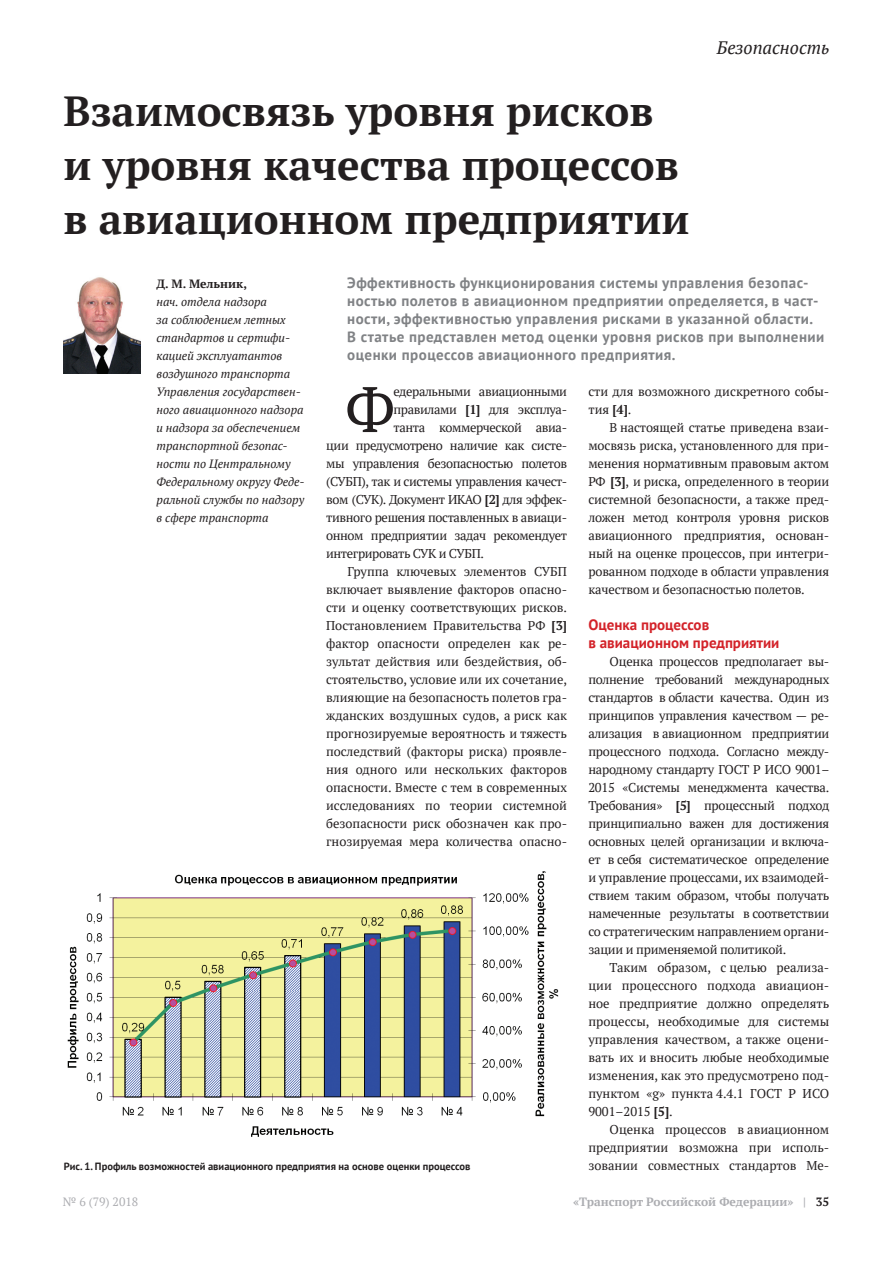
<style>
.page{position:relative;width:893px;height:1263px;background:#fff}
.page>*{position:absolute;margin:0;border:0;box-sizing:border-box;transform-origin:0 0}
.t1{font:64.2px "PT Serif";color:#231f20}
.t2{font:700 42px/54px "PT Serif";color:#231f20}
.t3{font:italic 18px "PT Serif";color:#231f20}
.t4{font:700 15px/18px "PT Sans";letter-spacing:.03em;color:#808285}
.t5{font:700 15px/18px "PT Sans";color:#d32229}
.t6{font:12.75px/18px "PT Serif";color:#231f20;text-align:justify}
.t7{font:12.75px "PT Serif";letter-spacing:-.03em;color:#231f20}
.t8{font:italic 12px/18px "PT Serif";color:#231f20}
.t9{font:700 12px "PT Serif";color:#acadb1}
.t10{font:700 12px "PT Serif";color:#231f20}
.t11{font:12px "PT Serif";color:#acadb1}
.t12{font:700 10.5px "PT Sans";color:#231f20}
.s1{font-weight:700}
.s2{color:#231f20}
</style>
<div class="page">
<img style="left:64px;top:277px;width:76px;height:96px">
<img style="left:67px;top:871px;width:492px;height:266px">
<h2 class="t2" style="left:63px;top:84px;width:628px">Взаимосвязь уровня рисков и уровня качества процессов в авиационном предприятии</h2>
<h3 class="t3" style="left:717px;top:36px;width:114px">Безопасность</h3>
<p class="t10" style="left:156px;top:276px;width:92px">Д. М. Мельник,</p>
<p class="t8" style="left:156px;top:293px;width:150px">нач. отдела надзора<br>за соблюдением летных стандартов и сертифи&shy;кацией эксплуатантов воздушного транспорта<br>Управления государствен&shy;ного авиационного надзора и надзора за обеспечением транспортной безопас&shy;ности по Центральному<br>Федеральному округу Феде&shy;ральной службы по надзору в сфере транспорта</p>
<p class="t4" style="left:347px;top:273px;width:479px">Эффективность функционирования системы управления безопас&shy;ностью полетов в авиационном предприятии определяется, в част&shy;ности, эффективностью управления рисками в указанной области.<br>В статье представлен метод оценки уровня рисков при выполнении оценки процессов авиационного предприятия.</p>
<h1 class="t1" style="left:345px;top:368px;width:52px">Ф</h1>
<p class="t7" style="left:393px;top:383px;width:175px">едеральными авиационными</p>
<p class="t7" style="left:393px;top:401px;width:175px">правилами <span class="s1">[1]</span> для эксплуа-</p>
<p class="t7" style="left:393px;top:419px;width:175px">танта коммерческой авиа-</p>
<p class="t7" style="left:326px;top:437px;width:242px">ции предусмотрено наличие как систе-</p>
<p class="t7" style="left:326px;top:455px;width:242px">мы управления безопасностью полетов</p>
<p class="t7" style="left:326px;top:473px;width:242px">(СУБП), так и системы управления качест-</p>
<p class="t7" style="left:326px;top:491px;width:242px">вом (СУК). Документ ИКАО <span class="s1">[2]</span> для эффек-</p>
<p class="t7" style="left:326px;top:509px;width:242px">тивного решения поставленных в авиаци-</p>
<p class="t7" style="left:326px;top:527px;width:242px">онном предприятии задач рекомендует</p>
<p class="t7" style="left:326px;top:545px;width:159px">интегрировать СУК и СУБП.</p>
<p class="t6" style="left:347px;top:562px;width:221px">Группа ключевых элементов СУБП</p>
<p class="t6" style="left:326px;top:580px;width:242px">включает выявление факторов опасно-</p>
<p class="t6" style="left:326px;top:598px;width:242px">сти и оценку соответствующих рисков.</p>
<p class="t6" style="left:326px;top:616px;width:242px">Постановлением Правительства РФ <span class="s1">[3]</span></p>
<p class="t6" style="left:326px;top:634px;width:242px">фактор опасности определен как ре-</p>
<p class="t6" style="left:326px;top:652px;width:242px">зультат действия или бездействия, об-</p>
<p class="t6" style="left:326px;top:670px;width:242px">стоятельство, условие или их сочетание,</p>
<p class="t6" style="left:326px;top:688px;width:242px">влияющие на безопасность полетов гра-</p>
<p class="t6" style="left:326px;top:706px;width:242px">жданских воздушных судов, а риск как</p>
<p class="t6" style="left:326px;top:724px;width:242px">прогнозируемые вероятность и тяжесть</p>
<p class="t6" style="left:326px;top:742px;width:242px">последствий (факторы риска) проявле-</p>
<p class="t6" style="left:326px;top:760px;width:242px">ния одного или нескольких факторов</p>
<p class="t6" style="left:326px;top:778px;width:242px">опасности. Вместе с тем в современных</p>
<p class="t6" style="left:326px;top:796px;width:242px">исследованиях по теории системной</p>
<p class="t6" style="left:326px;top:814px;width:242px">безопасности риск обозначен как про-</p>
<p class="t6" style="left:326px;top:832px;width:242px">гнозируемая мера количества опасно-</p>
<p class="t6" style="left:588px;top:382px;width:242px">сти для возможного дискретного собы&shy;тия <span class="s1">[4]</span>.</p>
<p class="t6" style="left:588px;top:418px;width:242px;text-indent:21px">В настоящей статье приведена взаи&shy;мосвязь риска, установленного для при&shy;менения нормативным правовым актом РФ <span class="s1">[3]</span>, и риска, определенного в теории системной безопасности, а также пред&shy;ложен метод контроля уровня рисков авиационного предприятия, основан&shy;ный на оценке процессов, при интегри&shy;рованном подходе в области управления качеством и безопасностью полетов.</p>
<p class="t5" style="left:588px;top:615px;width:193px">Оценка процессов<br>в авиационном предприятии</p>
<p class="t6" style="left:588px;top:652px;width:242px;text-indent:21px">Оценка процессов предполагает вы&shy;полнение требований международных стандартов в области качества. Один из принципов управления качеством — ре&shy;ализация в авиационном предприятии процессного подхода. Согласно между&shy;народному стандарту ГОСТ Р ИСО 9001– 2015 «Системы менеджмента качества.<br>Требования» <span class="s1">[5]</span> процессный подход принципиально важен для достижения основных целей организации и включа&shy;ет в себя систематическое определение и управление процессами, их взаимодей&shy;ствием таким образом, чтобы получать намеченные результаты в соответствии со стратегическим направлением органи&shy;зации и применяемой политикой.</p>
<p class="t6" style="left:588px;top:958px;width:242px;text-indent:21px">Таким образом, с целью реализа&shy;ции процессного подхода авиацион&shy;ное предприятие должно определять процессы, необходимые для системы управления качеством, а также оцени&shy;вать их и вносить любые необходимые изменения, как это предусмотрено под&shy;пунктом «g» пункта 4.4.1 ГОСТ Р ИСО 9001–2015 <span class="s1">[5]</span>.</p>
<p class="t6" style="left:588px;top:1120px;width:242px;text-align:right">Оценка процессов в авиационном предприятии возможна при исполь-</p>
<p class="t12" style="left:64px;top:1159px;width:408px">Рис. 1. Профиль возможностей авиационного предприятия на основе оценки процессов</p>
<p class="t6" style="left:588px;top:1156px;width:242px">зовании совместных стандартов Ме-</p>
<p class="t11" style="left:63px;top:1194px;width:77px">№ 6 (79) 2018</p>
<p class="t9" style="left:573px;top:1194px;width:258px">«Транспорт Российской Федерации» | <span class="s2">35</span></p>
</div>
